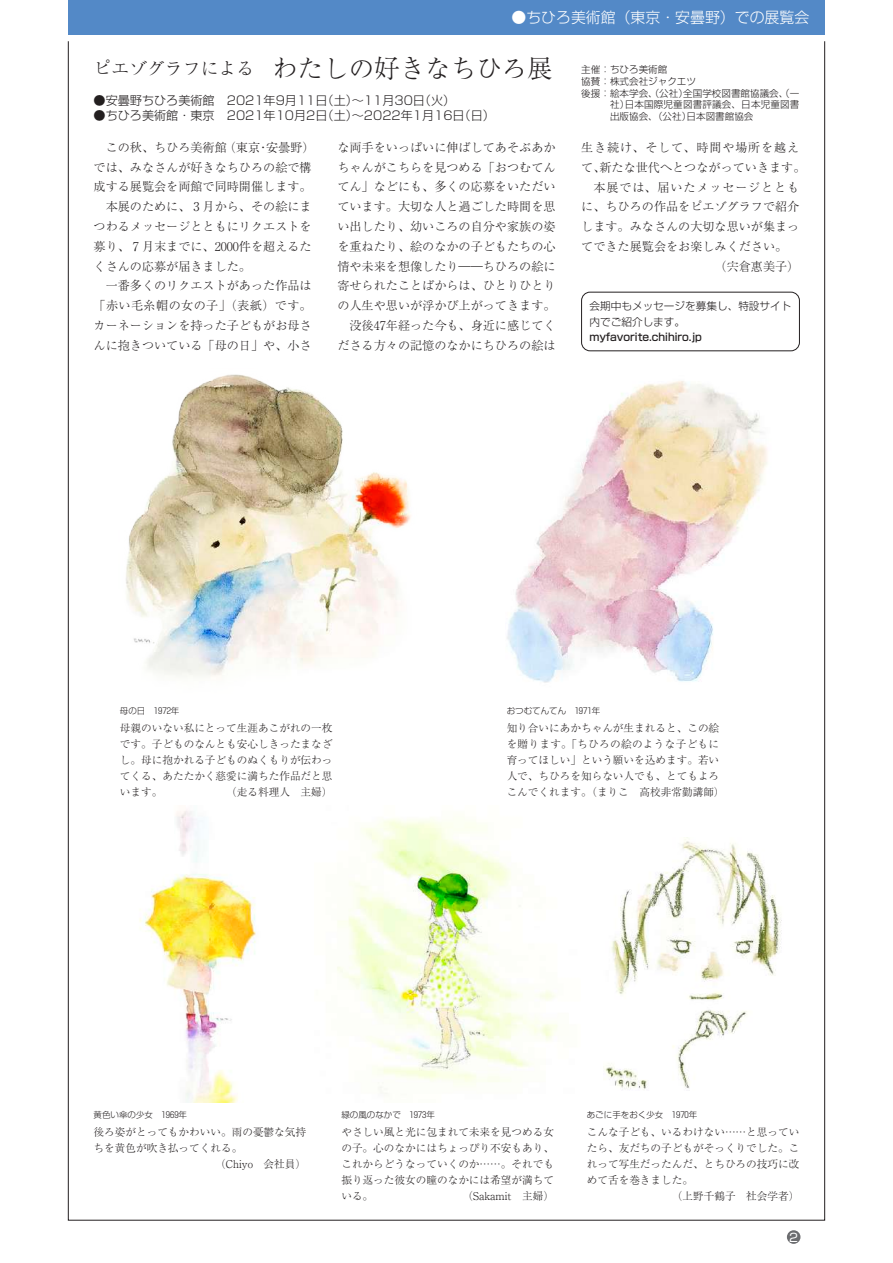
<style>
.page{position:relative;width:893px;height:1263px;background:#fff}
.page>*{position:absolute;margin:0;border:0;box-sizing:border-box;transform-origin:0 0}
.t1{font:300 25.5px "Ryumin Pr 6";color:#231f20}
.t2{font:300 17.85px "Ryumin Pr 6";color:#231f20}
.t3{font:300 14.85px "Shin Go Pr 6";color:#fff}
.t4{font:300 12.15px/19.8px "Ryumin Pr 6";color:#231f20;text-align:right}
.t5{font:300 12.15px "Shin Go Pr 6";color:#231f20}
.t6{font:300 12.15px "Ryumin Pr 6";letter-spacing:.035em;color:#231f20}
.t7{font:300 12.15px "Ryumin Pr 6";letter-spacing:.07em;color:#231f20}
.t8{font:11.7px "Shin Go Pr 6";color:#fff}
.t9{font:300 10.65px/15.9px "Ryumin Pr 6";color:#231f20;text-align:right}
.t10{font:300 10.65px/15.9px "Shin Go Pr 6";color:#231f20}
.t11{font:500 10.65px "Shin Go Pro";color:#231f20}
.t12{font:300 9.6px/11.7px "Shin Go Pr 6";color:#231f20}
.t13{font:300 8.55px "Shin Go Pr 6";color:#231f20}
</style>
<div class="page">
<div style="left:787px;top:1230px;width:13px;height:14px;background:#6c6d70;border-radius:50%"></div>
<div style="left:68px;top:0;width:757px;height:34px;background:#5389c7"></div>
<div style="left:581px;top:292px;width:219px;height:59px;border:1px solid #231f20;border-radius:9px"></div>
<img style="left:126px;top:374px;width:285px;height:303px">
<img style="left:507px;top:381px;width:260px;height:302px">
<img style="left:139px;top:810px;width:117px;height:293px">
<img style="left:337px;top:817px;width:221px;height:277px">
<img style="left:603px;top:839px;width:179px;height:250px">
<p class="t3" style="left:512px;top:5px;width:299px">●ちひろ美術館（東京・安曇野）での展覧会</p>
<h1 class="t1" style="left:272px;top:48px;width:282px">わたしの好きなちひろ展</h1>
<h2 class="t2" style="left:94px;top:54px;width:180px">ピエゾグラフによる　</h2>
<p class="t5" style="left:94px;top:90px;width:363px">●安曇野ちひろ美術館　２０２１年９月１１（日土）～１１月３０（日火(</p>
<p class="t5" style="left:94px;top:105px;width:403px">●ちひろ美術館・東京　２０２１年１０月２（日土）～２０２２年１月１6 （日日(</p>
<p class="t4" style="left:266px;top:137px;width:50px">安曇野(</p>
<p class="t12" style="left:581px;top:63px;width:88px">主催：ちひろ美術館</p>
<p class="t12" style="left:581px;top:75px;width:116px">協賛：株式会社ジャクエツ</p>
<p class="t12" style="left:683px;top:86px;width:118px">全国学校図書館協議会、（一</p>
<p class="t12" style="left:625px;top:86px;width:176px;text-indent:-43px">後援：絵本学会、（公社）<br>日本国際児童図書評議会、日本児童図書</p>
<p class="t12" style="left:610px;top:98px;width:21px">社）</p>
<p class="t12" style="left:610px;top:110px;width:83px">出版協会、（公社）</p>
<p class="t12" style="left:686px;top:110px;width:68px">日本図書館協会</p>
<p class="t4" style="left:224px;top:137px;width:38px">（東京</p>
<p class="t4" style="left:106px;top:137px;width:123px">この秋、ちひろ美術館</p>
<p class="t4" style="left:94px;top:156px;width:220px">では、みなさんが好きなちひろの絵で構</p>
<p class="t4" style="left:94px;top:176px;width:220px">成する展覧会を両館で同時開催します。</p>
<p class="t4" style="left:106px;top:196px;width:208px">本展のために、３月から、その絵にま</p>
<p class="t4" style="left:94px;top:216px;width:220px">つわるメッセージとともにリクエストを</p>
<p class="t4" style="left:94px;top:236px;width:220px">募り、７月末までに、２０００件を超えるた</p>
<p class="t4" style="left:94px;top:255px;width:159px">くさんの応募が届きました。</p>
<p class="t4" style="left:106px;top:275px;width:208px">一番多くのリクエストがあった作品は</p>
<p class="t6" style="left:94px;top:296px;width:220px">「赤い毛糸帽の女の子」（表紙）です。</p>
<p class="t4" style="left:94px;top:315px;width:220px">カーネーションを持った子どもがお母さ</p>
<p class="t4" style="left:94px;top:334px;width:220px">んに抱きついている「母の日」や、小さ</p>
<p class="t4" style="left:337px;top:137px;width:220px">な両手をいっぱいに伸ばしてあそぶあかちゃんがこちらを見つめる「おつむてんてん」などにも、多くの応募をいただいています。大切な人と過ごした時間を思い出したり、幼いころの自分や家族の姿を重ねたり、絵のなかの子どもたちの心情や未来を想像したり――ちひろの絵に寄せられたことばからは、ひとりひとりの人生や思いが浮かび上がってきます。没後４７年経った今も、身近に感じてくださる方々の記憶のなかにちひろの絵は</p>
<p class="t4" style="left:599px;top:137px;width:208px;text-align:left;text-indent:-18px">生き続け、そして、時間や場所を越え新たな世代へとつながっていきます。</p>
<p class="t4" style="left:257px;top:137px;width:14px">・</p>
<p class="t4" style="left:581px;top:157px;width:26px">て、</p>
<p class="t7" style="left:593px;top:177px;width:207px">本展では、届いたメッセージととも</p>
<p class="t4" style="left:581px;top:196px;width:220px">に、ちひろの作品をピエゾグラフで紹介</p>
<p class="t4" style="left:581px;top:216px;width:220px">します。みなさんの大切な思いが集まっ</p>
<p class="t4" style="left:581px;top:236px;width:208px">てできた展覧会をお楽しみください。</p>
<p class="t4" style="left:715px;top:255px;width:86px">（宍倉惠美子(</p>
<p class="t10" style="left:589px;top:297px;width:203px">会期中もメッセージを募集し、特設サイト内でご紹介します。</p>
<p class="t11" style="left:589px;top:329px;width:114px">myfavorite.chihiro j p.</p>
<p class="t13" style="left:120px;top:704px;width:61px">母の日　１９７２年</p>
<p class="t9" style="left:120px;top:719px;width:214px">母親のいない私にとって生涯あこがれの一枚です。子どものなんとも安心しきったまなざし。母に抱かれる子どものぬくもりが伝わってくる、あたたかく慈愛に満ちた作品だと思（走る料理人　主婦(</p>
<p class="t9" style="left:120px;top:783px;width:44px">います。</p>
<p class="t13" style="left:507px;top:704px;width:95px">おつむてんてん　１９７１年</p>
<p class="t9" style="left:507px;top:719px;width:219px;text-align:left">知り合いにあかちゃんが生まれると、この絵を贈ります。「ちひろの絵のような子どもに育ってほしい」という願いを込めます。若い人で、ちひろを知らない人でも、とてもよろこんでくれます（。まりこ　高校非常勤講師(</p>
<p class="t13" style="left:94px;top:1107px;width:95px">黄色い傘の少女　１９６９年</p>
<p class="t9" style="left:94px;top:1123px;width:214px">後ろ姿がとってもかわいい。雨の憂鬱な気持</p>
<p class="t9" style="left:94px;top:1139px;width:150px">ちを黄色が吹き払ってくれる。</p>
<p class="t9" style="left:215px;top:1155px;width:92px">（Chiyo　会社員(</p>
<p class="t13" style="left:341px;top:1107px;width:95px">緑の風のなかで　１９７３年</p>
<p class="t9" style="left:341px;top:1123px;width:214px">やさしい風と光に包まれて未来を見つめる女の子。心のなかにはちょっぴり不安もあり、これからどうなっていくのか……。それでも振り返った彼女の瞳のなかには希望が満ちて（Sakamit　主婦(</p>
<p class="t9" style="left:341px;top:1187px;width:33px">いる。</p>
<p class="t13" style="left:587px;top:1107px;width:112px">あごに手をおく少女　１９７０年</p>
<p class="t9" style="left:587px;top:1123px;width:214px">こんな子ども、いるわけない……と思ってい</p>
<p class="t9" style="left:587px;top:1139px;width:214px">たら、友だちの子どもがそっくりでした。こ</p>
<p class="t9" style="left:587px;top:1155px;width:214px">れって写生だったんだ、とちひろの技巧に改</p>
<p class="t9" style="left:587px;top:1171px;width:108px">めて舌を巻きました。</p>
<p class="t9" style="left:672px;top:1187px;width:129px">（上野千鶴子　社会学者(</p>
<p class="t8" style="left:789px;top:1227px;width:10px">2</p>
</div>
